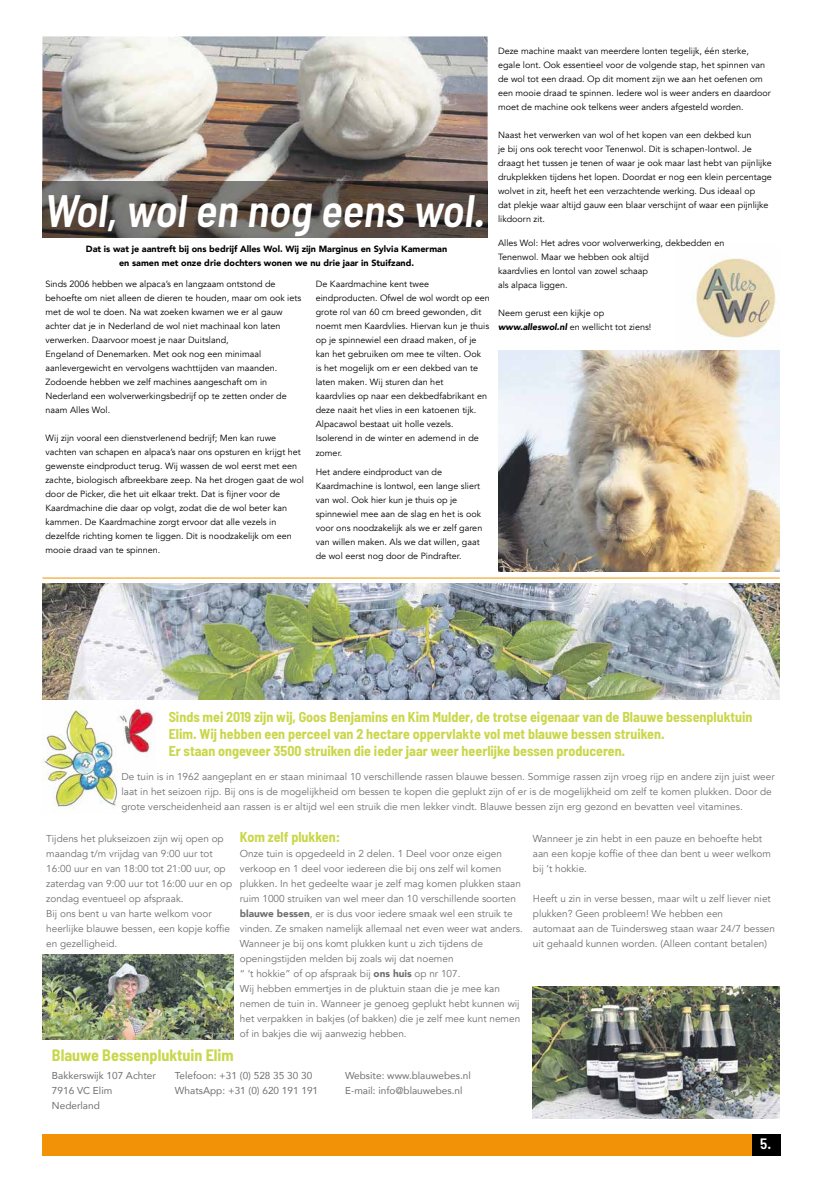
<style>
.page{position:relative;width:823px;height:1191px;background:#fff}
.page>*{position:absolute;margin:0;border:0;box-sizing:border-box;transform-origin:0 0}
.t1{font:italic 600 semi-condensed 45.3px "Barlow";color:#fff}
.t2{font:700 semi-condensed 16.1px "Barlow";color:#c9d74b}
.t3{font:600 semi-condensed 15px "Barlow";color:#fff}
.t4{font:700 semi-condensed 14px/16.8px "Barlow";color:#cad74b}
.t5{font:10px/15px "Avenir";color:#706f6f}
.t6{font:10px/15px "Avenir";color:#706f6f}
.t7{font:9px/14px "Avenir";color:#000}
.t8{font:900 9px/14px "Avenir";color:#000;text-align:center}
.s1{font-weight:900;font-style:italic}
.s2{font-weight:900}
</style>
<div class="page">
<div style="left:43px;top:1133px;width:708px;height:22px;background:#f29207"></div>
<div style="left:751px;top:1133px;width:29px;height:22px;background:#000"></div>
<img style="left:693px;top:256px;width:83px;height:82px">
<img style="left:42px;top:36px;width:445px;height:202px">
<img style="left:498px;top:350px;width:280px;height:221px">
<img style="left:42px;top:181px;width:445px;height:56px">
<img style="left:42px;top:699px;width:113px;height:111px">
<img style="left:532px;top:986px;width:246px;height:132px">
<img style="left:42px;top:584px;width:736px;height:115px">
<img style="left:42px;top:954px;width:191px;height:85px">
<hr style="left:42px;top:577px;width:737px;height:1px;background:#f39200">
<h1 class="t1" style="left:45px;top:182px;width:442px">Wol, wol en nog eens wol.</h1>
<p class="t8" style="left:86px;top:242px;width:362px">Dat is wat je aantreft bĳ ons bedrĳf Alles Wol. Wĳ zĳn Marginus en Sylvia Kamerman en samen met onze drie dochters wonen we nu drie jaar in Stuifzand.</p>
<p class="t7" style="left:45px;top:277px;width:257px">Sinds 2006 hebben we alpaca’s en langzaam ontstond de behoefte om niet alleen de dieren te houden, maar om ook iets met de wol te doen. Na wat zoeken kwamen we er al gauw achter dat je in Nederland de wol niet machinaal kon laten verwerken. Daarvoor moest je naar Duitsland,<br>Engeland of Denemarken. Met ook nog een minimaal aanlevergewicht en vervolgens wachttijden van maanden.<br>Zodoende hebben we zelf machines aangeschaft om in Nederland een wolverwerkingsbedrijf op te zetten onder de naam Alles Wol.</p>
<p class="t7" style="left:45px;top:431px;width:260px">Wij zijn vooral een dienstverlenend bedrijf; Men kan ruwe vachten van schapen en alpaca’s naar ons opsturen en krijgt het gewenste eindproduct terug. Wij wassen de wol eerst met een zachte, biologisch afbreekbare zeep. Na het drogen gaat de wol door de Picker, die het uit elkaar trekt. Dat is fijner voor de Kaardmachine die daar op volgt, zodat die de wol beter kan kammen. De Kaardmachine zorgt ervoor dat alle vezels in dezelfde richting komen te liggen. Dit is noodzakelijk om een mooie draad van te spinnen.</p>
<p class="t7" style="left:315px;top:277px;width:176px">De Kaardmachine kent twee eindproducten. Ofwel de wol wordt op een grote rol van 60 cm breed gewonden, dit noemt men Kaardvlies. Hiervan kun je thuis op je spinnewiel een draad maken, of je kan het gebruiken om mee te vilten. Ook<br>is het mogelijk om er een dekbed van te laten maken. Wij sturen dan het<br>kaardvlies op naar een dekbedfabrikant en deze naait het vlies in een katoenen tijk.<br>Alpacawol bestaat uit holle vezels.<br>Isolerend in de winter en ademend in de zomer.</p>
<p class="t7" style="left:315px;top:465px;width:168px">Het andere eindproduct van de Kaardmachine is lontwol, een lange sliert van wol. Ook hier kun je thuis op je spinnewiel mee aan de slag en het is ook voor ons noodzakelijk als we er zelf garen van willen maken. Als we dat willen, gaat de wol eerst nog door de Pindrafter.</p>
<p class="t7" style="left:497px;top:44px;width:274px">Deze machine maakt van meerdere lonten tegelijk, één sterke, egale lont. Ook essentieel voor de volgende stap, het spinnen van de wol tot een draad. Op dit moment zijn we aan het oefenen om een mooie draad te spinnen. Iedere wol is weer anders en daardoor moet de machine ook telkens weer anders afgesteld worden.</p>
<p class="t7" style="left:497px;top:128px;width:275px">Naast het verwerken van wol of het kopen van een dekbed kun<br>je bij ons ook terecht voor Tenenwol. Dit is schapen-lontwol. Je draagt het tussen je tenen of waar je ook maar last hebt van pijnlijke drukplekken tijdens het lopen. Doordat er nog een klein percentage wolvet in zit, heeft het een verzachtende werking. Dus ideaal op<br>dat plekje waar altijd gauw een blaar verschijnt of waar een pijnlijke likdoorn zit.</p>
<p class="t7" style="left:497px;top:236px;width:228px">Alles Wol: Het adres voor wolverwerking, dekbedden en Tenenwol. Maar we hebben ook altijd<br>kaardvlies en lontol van zowel schaap<br>als alpaca liggen.</p>
<p class="t7" style="left:497px;top:306px;width:155px">Neem gerust een kijkje op <span class="s1">www.alleswol.nl</span> en wellicht tot ziens!</p>
<p class="t4" style="left:169px;top:708px;width:585px">Sinds mei 2019 zijn wij, Goos Benjamins en Kim Mulder, de trotse eigenaar van de Blauwe bessenpluktuin<br>Elim. Wij hebben een perceel van 2 hectare oppervlakte vol met blauwe bessen struiken.<br>Er staan ongeveer 3500 struiken die ieder jaar weer heerlijke bessen produceren.</p>
<p class="t5" style="left:121px;top:769px;width:654px">De tuin is in 1962 aangeplant en er staan minimaal 10 verschillende rassen blauwe bessen. Sommige rassen zijn vroeg rijp en andere zijn juist weer laat in het seizoen rijp. Bij ons is de mogelijkheid om bessen te kopen die geplukt zijn of er is de mogelijkheid om zelf te komen plukken. Door de grote verscheidenheid aan rassen is er altijd wel een struik die men lekker vindt. Blauwe bessen zijn erg gezond en bevatten veel vitamines.</p>
<h3 class="t4" style="left:240px;top:828px;width:102px">Kom zelf plukken:</h3>
<p class="t5" style="left:240px;top:846px;width:284px">Onze tuin is opgedeeld in 2 delen. 1 Deel voor onze eigen verkoop en 1 deel voor iedereen die bij ons zelf wil komen plukken. In het gedeelte waar je zelf mag komen plukken staan ruim 1000 struiken van wel meer dan 10 verschillende soorten <span class="s2">blauwe bessen</span>, er is dus voor iedere smaak wel een struik te vinden. Ze smaken namelijk allemaal net even weer wat anders.<br>Wanneer je bij ons komt plukken kunt u zich tijdens de openingstijden melden bij zoals wij dat noemen<br>“ ’t hokkie” of op afspraak bij <span class="s2">ons huis</span> op nr 107.<br>Wij hebben emmertjes in de pluktuin staan die je mee kan nemen de tuin in. Wanneer je genoeg geplukt hebt kunnen wij het verpakken in bakjes (of bakken) die je zelf mee kunt nemen of in bakjes die wij aanwezig hebben.</p>
<p class="t6" style="left:175px;top:1067px;width:145px">Telefoon: +31 (0) 528 35 30 30<br>WhatsApp: +31 (0) 620 191 191</p>
<p class="t6" style="left:345px;top:1067px;width:127px">Website: www.blauwebes.nl<br>E-mail: info@blauwebes.nl</p>
<p class="t5" style="left:532px;top:831px;width:239px">Wanneer je zin hebt in een pauze en behoefte hebt aan een kopje koffie of thee dan bent u weer welkom bij ’t hokkie.</p>
<p class="t5" style="left:532px;top:891px;width:243px">Heeft u zin in verse bessen, maar wilt u zelf liever niet plukken? Geen probleem! We hebben een<br>automaat aan de Tuindersweg staan waar 24/7 bessen uit gehaald kunnen worden. (Alleen contant betalen)</p>
<p class="t5" style="left:46px;top:831px;width:187px">Tijdens het plukseizoen zijn wij open op maandag t/m vrijdag van 9:00 uur tot 16:00 uur en van 18:00 tot 21:00 uur, op zaterdag van 9:00 uur tot 16:00 uur en op zondag eventueel op afspraak.<br>Bij ons bent u van harte welkom voor heerlijke blauwe bessen, een kopje koffie en gezelligheid.</p>
<h2 class="t2" style="left:52px;top:1045px;width:183px">Blauwe Bessenpluktuin Elim</h2>
<p class="t6" style="left:52px;top:1067px;width:105px">Bakkerswijk 107 Achter<br>7916 VC Elim<br>Nederland</p>
<h3 class="t3" style="left:759px;top:1133px;width:13px">5.</h3>
</div>
